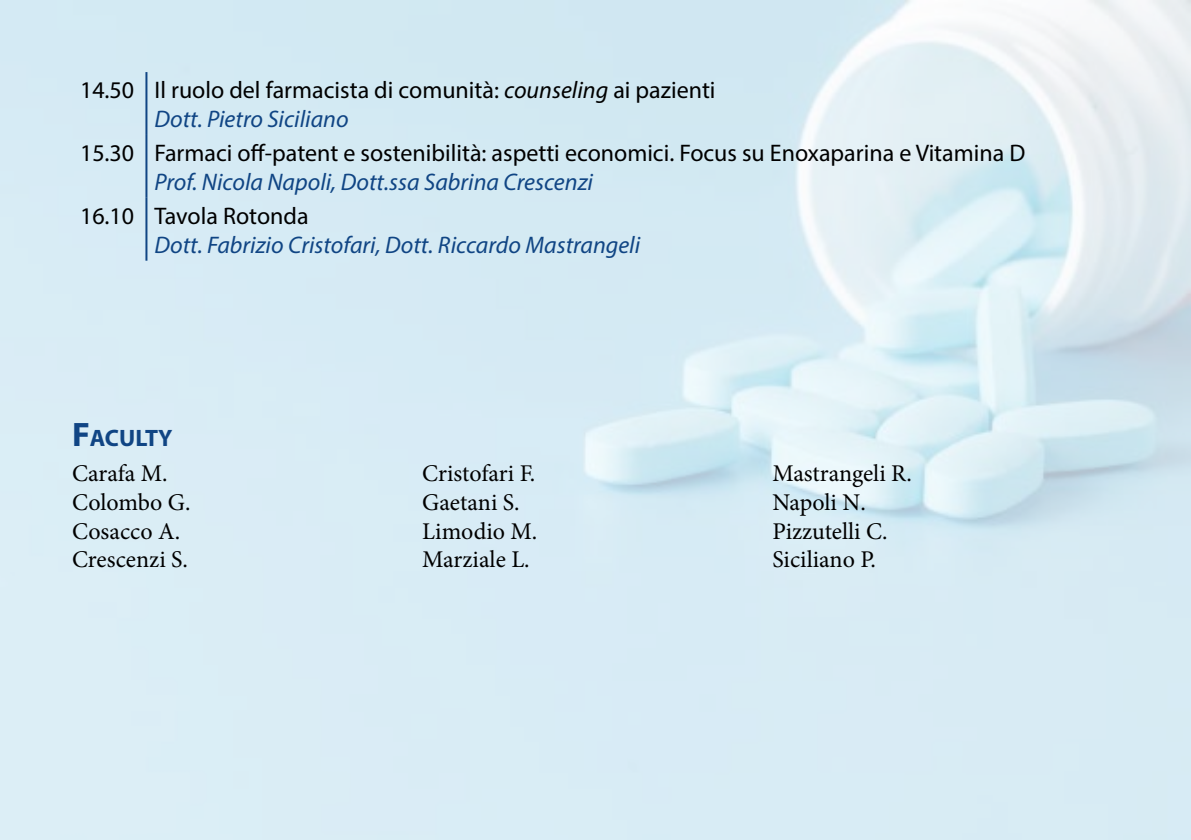
<style>
.page{position:relative;width:1191px;height:840px;background:#fff}
.page>*{position:absolute;margin:0;border:0;box-sizing:border-box;transform-origin:0 0}
.t1{font:24px/28.8px "Myriad Pro";color:#000}
.t2{font:24px/28.8px "Minion Pro";color:#000}
.t3{font:italic 24px "Myriad Pro";color:#104584}
.t4{font:700 23.8px "Myriad Pro";color:#104584}
.s1{font-style:italic}
.s2{font-style:italic;color:#104584}
.s3{font-size:34px}
</style>
<div class="page">
<img style="left:0;top:0;width:1191px;height:839px">
<img style="left:0;top:0;width:1px;height:835px">
<hr style="left:145px;top:72px;width:2px;height:63px;background:#104584">
<hr style="left:145px;top:135px;width:2px;height:63px;background:#104584">
<hr style="left:145px;top:198px;width:2px;height:62px;background:#104584">
<p class="t1" style="left:154px;top:75px;width:562px;text-indent:-74px">14.50 Il ruolo del farmacista di comunità: <span class="s1">counseling</span> ai pazienti<br><span class="s2">Dott. Pietro Siciliano</span></p>
<p class="t1" style="left:80px;top:138px;width:947px">15.30 Farmaci off-patent e sostenibilità: aspetti economici. Focus su Enoxaparina e Vitamina D</p>
<p class="t3" style="left:154px;top:167px;width:440px">Prof. Nicola Napoli, Dott.ssa Sabrina Crescenzi</p>
<p class="t1" style="left:80px;top:201px;width:230px">16.10 Tavola Rotonda</p>
<p class="t3" style="left:154px;top:230px;width:487px">Dott. Fabrizio Cristofari, Dott. Riccardo Mastrangeli</p>
<p class="t4" style="left:72px;top:421px;width:102px"><span class="s3">F</span>ACULTY</p>
<p class="t2" style="left:72px;top:458px;width:120px">Carafa M.<br>Colombo G.<br>Cosacco A.<br>Crescenzi S.</p>
<p class="t2" style="left:422px;top:458px;width:117px">Cristofari F.<br>Gaetani S.<br>Limodio M.<br>Marziale L.</p>
<p class="t2" style="left:772px;top:458px;width:141px">Mastrangeli R.<br>Napoli N.<br>Pizzutelli C.<br>Siciliano P.</p>
</div>
